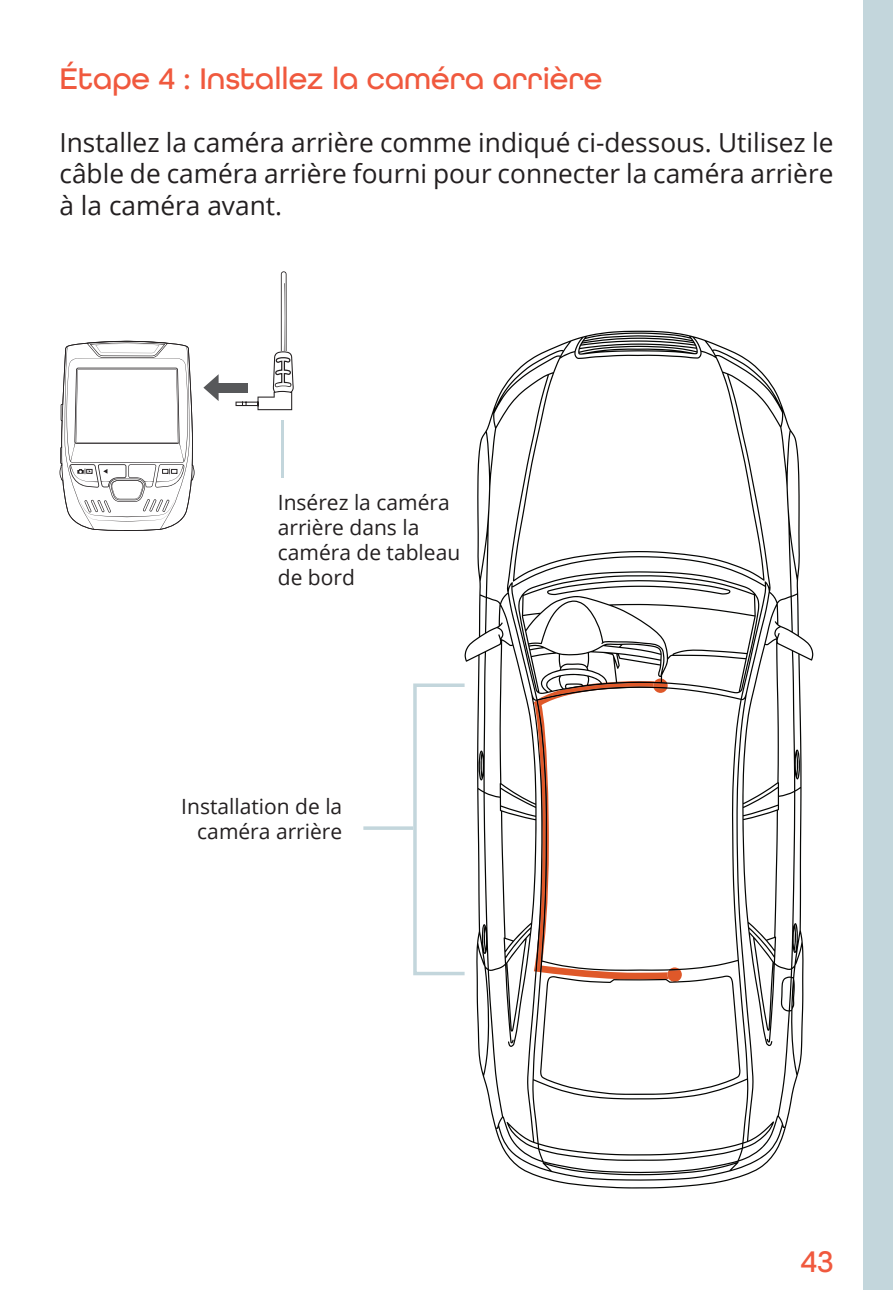
<style>
.page{position:relative;width:893px;height:1290px;background:#fff}
.page>*{position:absolute;margin:0;border:0;box-sizing:border-box;transform-origin:0 0}
.t1{font:500 31.5px "All Round Gothic W01";color:#f0593e}
.t2{font:26.25px/31.5px "Open Sans";color:#231f20;text-align:justify}
.t3{font:21px/25.2px "Open Sans";color:#231f20}
</style>
<div class="page">
<div style="left:863px;top:0;width:30px;height:1290px;background:#c3d6dc"></div>
<svg style="left:464px;top:331px;width:349px;height:857px"></svg>
<svg style="left:518px;top:571px;width:241px;height:524px"></svg>
<hr style="left:281px;top:420px;width:3px;height:58px;background:#c3d6dc">
<svg style="left:60px;top:341px;width:135px;height:190px"></svg>
<svg style="left:236px;top:271px;width:58px;height:139px"></svg>
<div style="left:215px;top:383px;width:33px;height:10px;background:#57585a"></div>
<svg style="left:203px;top:374px;width:16px;height:27px"></svg>
<div style="left:413px;top:683px;width:53px;height:292px;border:4px solid #c3d6dc"></div>
<svg style="left:363px;top:826px;width:50px;height:4px"></svg>
<p class="t1" style="left:60px;top:60px;width:544px">Étape 4 : Installez la caméra arrière</p>
<p class="t2" style="left:60px;top:126px;width:775px">Installez la caméra arrière comme indiqué ci-dessous. Utilisez le câble de caméra arrière fourni pour connecter la caméra arrière à la caméra avant.</p>
<p class="t3" style="left:278px;top:489px;width:184px">Insérez la caméra arrière dans la caméra de tableau de bord</p>
<p class="t3" style="left:181px;top:793px;width:163px;text-align:right">Installation de la caméra arrière</p>
<p class="t1" style="left:801px;top:1243px;width:34px">43</p>
</div>
